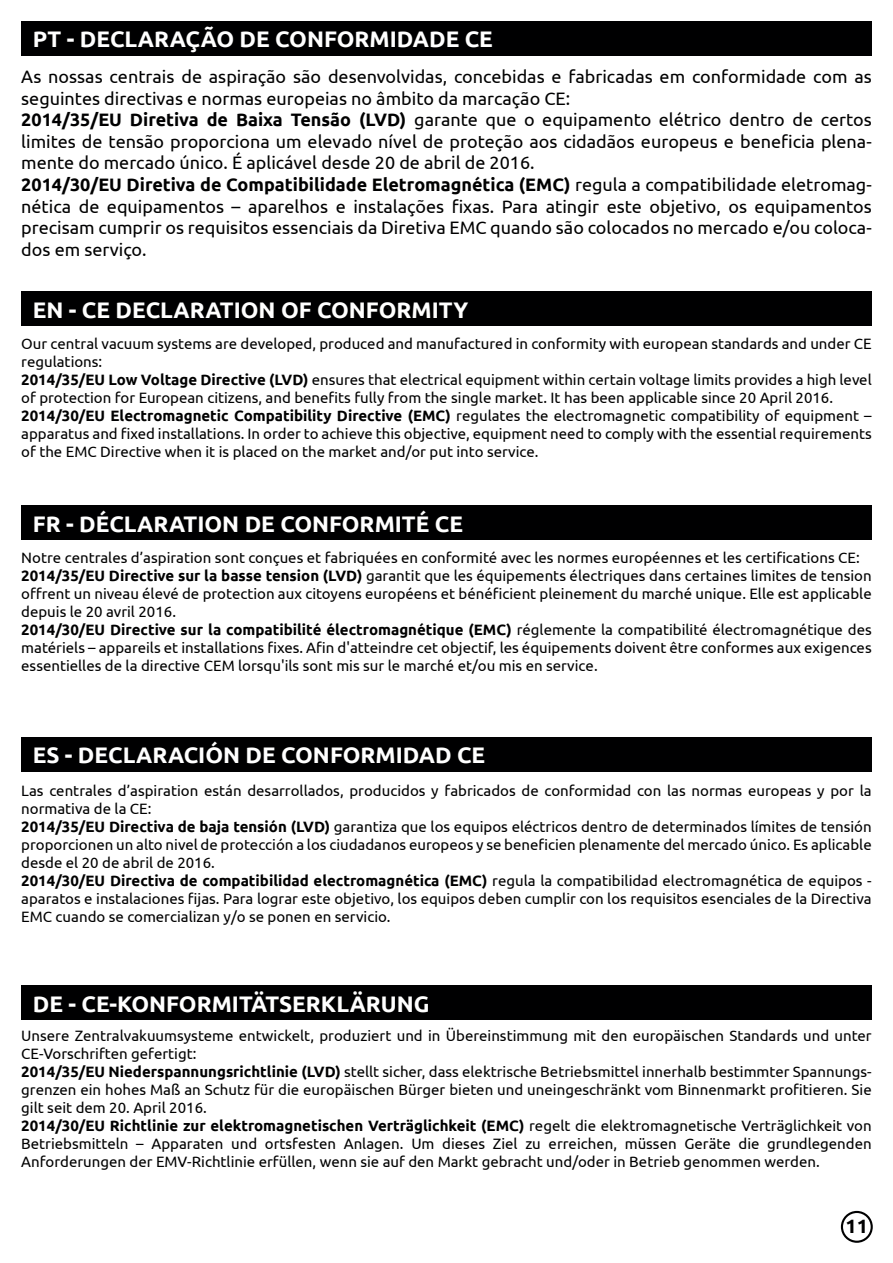
<style>
.page{position:relative;width:893px;height:1263px;background:#fff}
.page>*{position:absolute;margin:0;border:0;box-sizing:border-box;transform-origin:0 0}
.t1{font:700 22.5px "Ubuntu";color:#fff}
.t2{font:700 19.35px "Ubuntu";color:#000001}
.t3{font:18px/21.6px "Ubuntu";color:#000001}
.t4{font:15px/18px "Ubuntu";color:#000001}
.s1{font-weight:700}
</style>
<div class="page">
<div style="left:841px;top:1211px;width:32px;height:32px;border:2px solid #000001;border-radius:50%"></div>
<div style="left:21px;top:21px;width:851px;height:34px;background:#000001"></div>
<div style="left:21px;top:291px;width:851px;height:35px;background:#000001"></div>
<div style="left:21px;top:506px;width:851px;height:34px;background:#000001"></div>
<div style="left:21px;top:737px;width:851px;height:34px;background:#000001"></div>
<div style="left:21px;top:985px;width:851px;height:34px;background:#000001"></div>
<h1 class="t1" style="left:33px;top:26px;width:462px">PT - DECLARAÇÃO DE CONFORMIDADE CE</h1>
<p class="t3" style="left:21px;top:65px;width:852px">As nossas centrais de aspiração são desenvolvidas, concebidas e fabricadas em conformidade com as seguintes directivas e normas europeias no âmbito da marcação CE:<br><span class="s1">2014/35/EU Diretiva de Baixa Tensão (LVD)</span> garante que o equipamento elétrico dentro de certos limites de tensão proporciona um elevado nível de proteção aos cidadãos europeus e beneficia plena&shy;mente do mercado único. É aplicável desde 20 de abril de 2016.<br><span class="s1">2014/30/EU Diretiva de Compatibilidade Eletromagnética (EMC)</span> regula a compatibilidade eletromag&shy;nética de equipamentos – aparelhos e instalações fixas. Para atingir este objetivo, os equipamentos precisam cumprir os requisitos essenciais da Diretiva EMC quando são colocados no mercado e/ou coloca&shy;dos em serviço.</p>
<h1 class="t1" style="left:33px;top:296px;width:437px">EN - CE DECLARATION OF CONFORMITY</h1>
<p class="t4" style="left:21px;top:334px;width:852px">Our central vacuum systems are developed, produced and manufactured in conformity with european standards and under CE regulations:<br><span class="s1">2014/35/EU Low Voltage Directive (LVD)</span> ensures that electrical equipment within certain voltage limits provides a high level of protection for European citizens, and benefits fully from the single market. It has been applicable since 20 April 2016.<br><span class="s1">2014/30/EU Electromagnetic Compatibility Directive (EMC)</span> regulates the electromagnetic compatibility of equipment – apparatus and fixed installations. In order to achieve this objective, equipment need to comply with the essential requirements of the EMC Directive when it is placed on the market and/or put into service.</p>
<h1 class="t1" style="left:33px;top:510px;width:432px">FR - DÉCLARATION DE CONFORMITÉ CE</h1>
<p class="t4" style="left:21px;top:548px;width:852px">Notre centrales d’aspiration sont conçues et fabriquées en conformité avec les normes européennes et les certifications CE:<br><span class="s1">2014/35/EU Directive sur la basse tension (LVD)</span> garantit que les équipements électriques dans certaines limites de tension offrent un niveau élevé de protection aux citoyens européens et bénéficient pleinement du marché unique. Elle est applicable depuis le 20 avril 2016.<br><span class="s1">2014/30/EU Directive sur la compatibilité électromagnétique (EMC)</span> réglemente la compatibilité électromagnétique des matériels – appareils et installations fixes. Afin d'atteindre cet objectif, les équipements doivent être conformes aux exigences essentielles de la directive CEM lorsqu'ils sont mis sur le marché et/ou mis en service.</p>
<h1 class="t1" style="left:33px;top:742px;width:454px">ES - DECLARACIÓN DE CONFORMIDAD CE</h1>
<p class="t4" style="left:21px;top:781px;width:852px">Las centrales d’aspiration están desarrollados, producidos y fabricados de conformidad con las normas europeas y por la normativa de la CE:<br><span class="s1">2014/35/EU Directiva de baja tensión (LVD)</span> garantiza que los equipos eléctricos dentro de determinados límites de tensión proporcionen un alto nivel de protección a los ciudadanos europeos y se beneficien plenamente del mercado único. Es aplicable desde el 20 de abril de 2016.<br><span class="s1">2014/30/EU Directiva de compatibilidad electromagnética (EMC)</span> regula la compatibilidad electromagnética de equipos - aparatos e instalaciones fijas. Para lograr este objetivo, los equipos deben cumplir con los requisitos esenciales de la Directiva EMC cuando se comercializan y/o se ponen en servicio.</p>
<h1 class="t1" style="left:33px;top:990px;width:398px">DE - CE-KONFORMITÄTSERKLÄRUNG</h1>
<p class="t4" style="left:21px;top:1026px;width:852px">Unsere Zentralvakuumsysteme entwickelt, produziert und in Übereinstimmung mit den europäischen Standards und unter CE-Vorschriften gefertigt:<br><span class="s1">2014/35/EU Niederspannungsrichtlinie (LVD)</span> stellt sicher, dass elektrische Betriebsmittel innerhalb bestimmter Spannungs&shy;grenzen ein hohes Maß an Schutz für die europäischen Bürger bieten und uneingeschränkt vom Binnenmarkt profitieren. Sie gilt seit dem 20. April 2016.<br><span class="s1">2014/30/EU Richtlinie zur elektromagnetischen Verträglichkeit (EMC)</span> regelt die elektromagnetische Verträglichkeit von Betriebsmitteln – Apparaten und ortsfesten Anlagen. Um dieses Ziel zu erreichen, müssen Geräte die grundlegenden Anforderungen der EMV-Richtlinie erfüllen, wenn sie auf den Markt gebracht und/oder in Betrieb genommen werden.</p>
<p class="t2" style="left:845px;top:1214px;width:24px">11</p>
</div>
